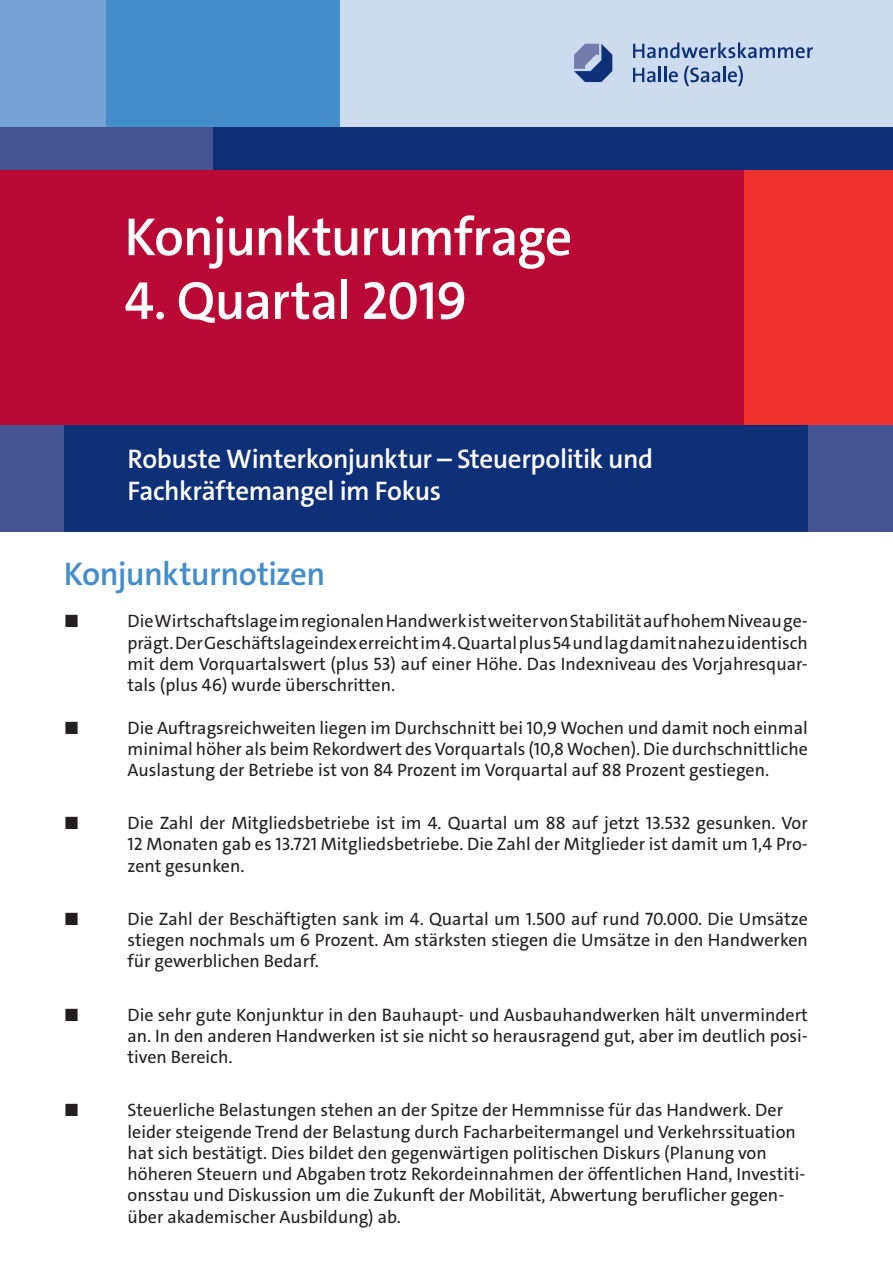
<style>
.page{position:relative;width:893px;height:1263px;background:#fff}
.page>*{position:absolute;margin:0;border:0;box-sizing:border-box;transform-origin:0 0}
.t1{font:600 54px "The Sans C4 s";letter-spacing:-.025em;color:#fff}
.t2{font:600 33px "The Sans C4 s";letter-spacing:-.02em;color:#448dcb}
.t3{font:600 27px/32px "The Sans C4 s";letter-spacing:-.015em;color:#fff}
.t4{font:18px/21.3px "The Sans C4 s";color:#231f20;text-align:justify}
</style>
<div class="page">
<div style="left:0;top:0;width:108px;height:128px;background:#76a3d6"></div>
<div style="left:106px;top:0;width:298px;height:128px;background:#448dcb"></div>
<div style="left:340px;top:0;width:553px;height:128px;background:#cddbef"></div>
<svg style="left:633px;top:43px;width:180px;height:15px"></svg>
<svg style="left:574px;top:44px;width:38px;height:38px"></svg>
<svg style="left:633px;top:67px;width:45px;height:15px"></svg>
<svg style="left:684px;top:66px;width:59px;height:20px"></svg>
<div style="left:213px;top:128px;width:680px;height:42px;background:#0d3079"></div>
<div style="left:0;top:128px;width:213px;height:42px;background:#445391"></div>
<div style="left:0;top:170px;width:744px;height:255px;background:#ba0934"></div>
<div style="left:744px;top:170px;width:149px;height:255px;background:#ee312c"></div>
<div style="left:808px;top:425px;width:85px;height:106px;background:#445391"></div>
<div style="left:64px;top:425px;width:744px;height:106px;background:#0d3079"></div>
<div style="left:0;top:425px;width:64px;height:106px;background:#445391"></div>
<h1 class="t1" style="left:124px;top:202px;width:449px">Konjunkturumfrage</h1>
<h1 class="t1" style="left:124px;top:266px;width:344px">4. Quartal 2019</h1>
<h3 class="t3" style="left:128px;top:443px;width:527px">Robuste Winterkonjunktur – Steuerpolitik und<br>Fachkräftemangel im Fokus</h3>
<h2 class="t2" style="left:64px;top:552px;width:263px">Konjunkturnotizen</h2>
<p class="t4" style="left:64px;top:611px;width:17px">◼</p>
<p class="t4" style="left:128px;top:611px;width:682px">Die Wirtschaftslage im regionalen Handwerk ist weiter von Stabilität auf hohem Niveau ge&shy;prägt. Der Geschäftslageindex erreicht im 4. Quartal plus 54 und lag damit nahezu identisch mit dem Vorquartalswert (plus 53) auf einer Höhe. Das Indexniveau des Vorjahresquar&shy;tals (plus 46) wurde überschritten.</p>
<p class="t4" style="left:64px;top:717px;width:17px">◼</p>
<p class="t4" style="left:128px;top:717px;width:682px">Die Auftragsreichweiten liegen im Durchschnitt bei 10,9 Wochen und damit noch einmal minimal höher als beim Rekordwert des Vorquartals (10,8 Wochen). Die durchschnittliche Auslastung der Betriebe ist von 84 Prozent im Vorquartal auf 88 Prozent gestiegen.</p>
<p class="t4" style="left:64px;top:813px;width:17px">◼</p>
<p class="t4" style="left:128px;top:813px;width:682px">Die Zahl der Mitgliedsbetriebe ist im 4. Quartal um 88 auf jetzt 13.532 gesunken. Vor 12 Monaten gab es 13.721 Mitgliedsbetriebe. Die Zahl der Mitglieder ist damit um 1,4 Pro&shy;zent gesunken.</p>
<p class="t4" style="left:64px;top:908px;width:17px">◼</p>
<p class="t4" style="left:128px;top:908px;width:682px">Die Zahl der Beschäftigten sank im 4. Quartal um 1.500 auf rund 70.000. Die Umsätze stiegen nochmals um 6 Prozent. Am stärksten stiegen die Umsätze in den Handwerken für gewerblichen Bedarf.</p>
<p class="t4" style="left:64px;top:1004px;width:17px">◼</p>
<p class="t4" style="left:128px;top:1004px;width:682px">Die sehr gute Konjunktur in den Bauhaupt- und Ausbauhandwerken hält unvermindert an. In den anderen Handwerken ist sie nicht so herausragend gut, aber im deutlich posi&shy;tiven Bereich.</p>
<p class="t4" style="left:64px;top:1100px;width:17px">◼</p>
<p class="t4" style="left:128px;top:1100px;width:679px;text-align:left">Steuerliche Belastungen stehen an der Spitze der Hemmnisse für das Handwerk. Der leider steigende Trend der Belastung durch Facharbeitermangel und Verkehrssituation hat sich bestätigt. Dies bildet den gegenwärtigen politischen Diskurs (Planung von höheren Steuern und Abgaben trotz Rekordeinnahmen der öffentlichen Hand, Investiti&shy;onsstau und Diskussion um die Zukunft der Mobilität, Abwertung beruflicher gegen&shy;über akademischer Ausbildung) ab.</p>
</div>
